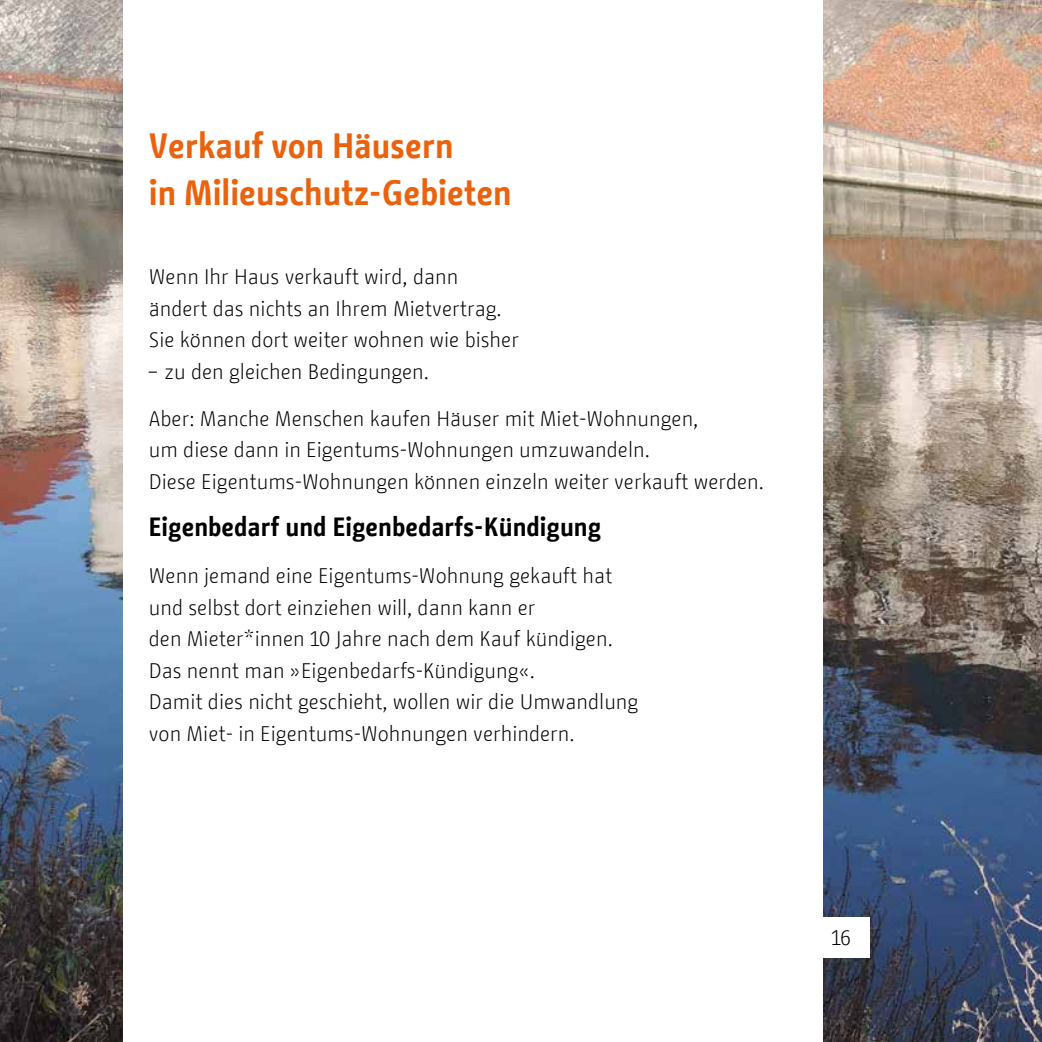
<style>
.page{position:relative;width:1042px;height:1042px;background:#fff}
.page>*{position:absolute;margin:0;border:0;box-sizing:border-box;transform-origin:0 0}
.t1{font:700 35px/47.2px "BMF Change";color:#ea620e}
.t2{font:700 26.25px "BMF Change";color:#000}
.t3{font:300 21px/31.5px "BMF Change";color:#000}
</style>
<div class="page">
<img style="left:823px;top:0;width:219px;height:1042px">
<img style="left:0;top:0;width:123px;height:1042px">
<div style="left:150px;top:916px;width:720px;height:41px;background:#fff"></div>
<h1 class="t1" style="left:149px;top:122px;width:364px">Verkauf von Häusern<br>in Milieuschutz-Gebieten</h1>
<p class="t3" style="left:149px;top:261px;width:372px">Wenn Ihr Haus verkauft wird, dann ändert das nichts an Ihrem Mietvertrag.<br>Sie können dort weiter wohnen wie bisher</p>
<p class="t3" style="left:149px;top:355px;width:282px">– zu den gleichen Bedingungen.</p>
<p class="t3" style="left:149px;top:403px;width:617px">Aber: Manche Menschen kaufen Häuser mit Miet-Wohnungen,<br>um diese dann in Eigentums-Wohnungen umzuwandeln.<br>Diese Eigentums-Wohnungen können einzeln weiter verkauft werden.</p>
<h2 class="t2" style="left:149px;top:508px;width:454px">Eigenbedarf und Eigenbedarfs-Kündigung</h2>
<p class="t3" style="left:149px;top:560px;width:491px">Wenn jemand eine Eigentums-Wohnung gekauft hat und selbst dort einziehen will, dann kann er<br>den Mieter*innen 10 Jahre nach dem Kauf kündigen.<br>Das nennt man »Eigenbedarfs-Kündigung«.<br>Damit dies nicht geschieht, wollen wir die Umwandlung von Miet- in Eigentums-Wohnungen verhindern.</p>
<p class="t3" style="left:831px;top:922px;width:21px">16</p>
</div>
